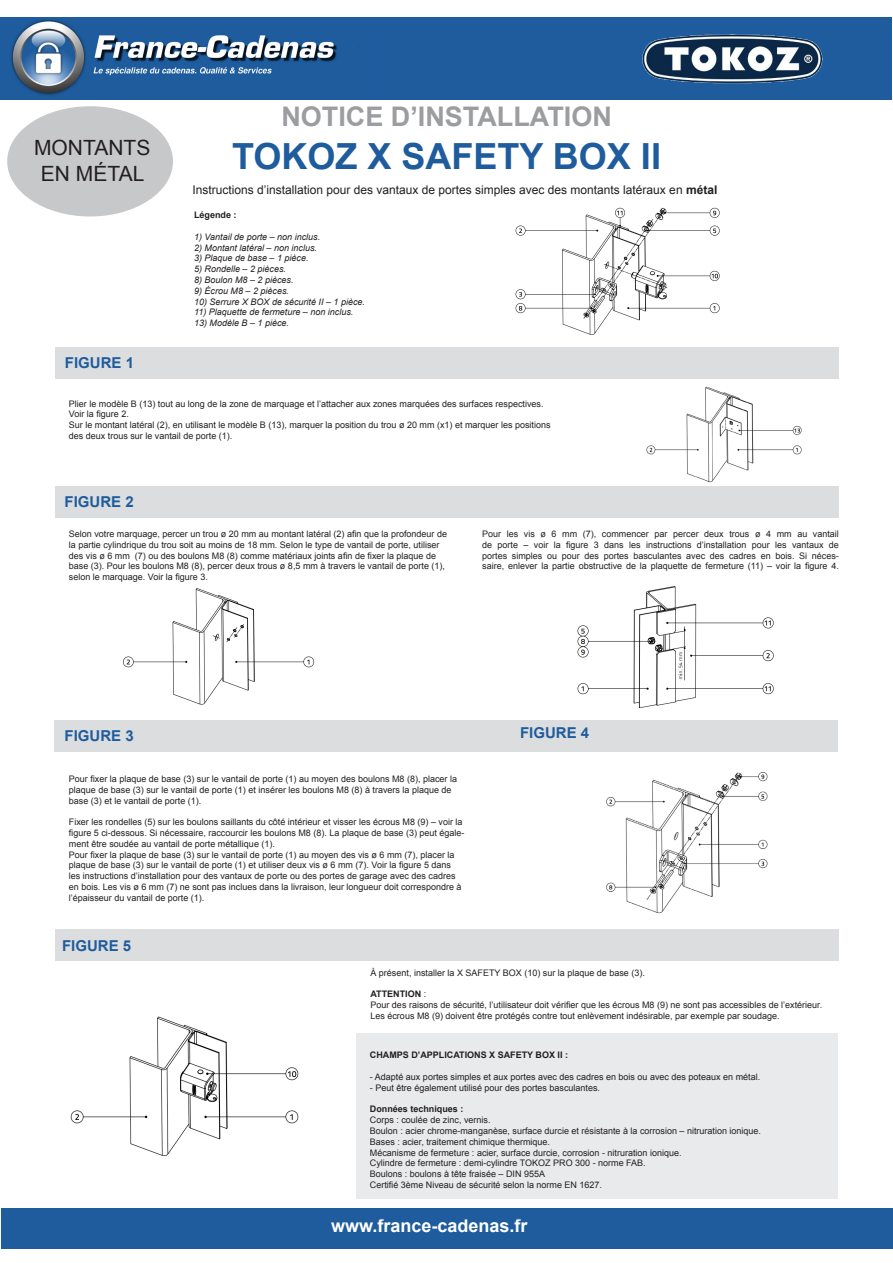
<style>
.page{position:relative;width:893px;height:1263px;background:#fff}
.page>*{position:absolute;margin:0;border:0;box-sizing:border-box;transform-origin:0 0}
.t1{font:700 36px "Arial";color:#1e5c9d}
.t2{font:700 27px "Arial";color:#9b9da0}
.t3{font:21px "Arial";color:#231f20}
.t4{font:700 18px "Arial";color:#fff}
.t5{font:700 15px "Arial";color:#1e5c9d}
.t6{font:12px "Arial";color:#231f20}
.t7{font:9px/10.8px "Arial";color:#231f20}
.t8{font:italic 9px "Arial";color:#231f20}
.t9{font:700 9px "Arial";color:#231f20}
.s1{font-weight:700}
.s2{font-weight:400}
</style>
<div class="page">
<div style="left:2px;top:1208px;width:891px;height:41px;background:#1e5c9d"></div>
<img style="left:515px;top:207px;width:205px;height:128px">
<div style="left:56px;top:347px;width:783px;height:32px;background:#dcdddf"></div>
<img style="left:646px;top:386px;width:156px;height:97px">
<img style="left:123px;top:588px;width:192px;height:117px">
<div style="left:56px;top:486px;width:783px;height:31px;background:#dcdddf"></div>
<img style="left:577px;top:586px;width:197px;height:122px">
<div style="left:54px;top:720px;width:783px;height:32px;background:#dcdddf"></div>
<img style="left:606px;top:772px;width:162px;height:142px">
<div style="left:7px;top:106px;width:166px;height:110px;background:#c7c8ca;border-radius:50%"></div>
<div style="left:356px;top:1034px;width:481px;height:165px;background:#e9eaeb"></div>
<div style="left:56px;top:929px;width:783px;height:32px;background:#dcdddf"></div>
<img style="left:70px;top:1016px;width:229px;height:141px">
<div style="left:1px;top:17px;width:891px;height:82px;background:#1e5c9d"></div>
<img style="left:0;top:20px;width:337px;height:79px">
<img style="left:642px;top:34px;width:181px;height:50px">
<p class="t3" style="left:34px;top:134px;width:118px">MONTANTS</p>
<p class="t3" style="left:41px;top:160px;width:105px">EN MÉTAL</p>
<p class="t5" style="left:65px;top:352px;width:71px">FIGURE 1</p>
<p class="t2" style="left:281px;top:98px;width:332px">NOTICE D’INSTALLATION</p>
<p class="t1" style="left:232px;top:132px;width:430px">TOKOZ X SAFETY BOX II</p>
<p class="t6" style="left:192px;top:182px;width:526px">Instructions d’installation pour des vantaux de portes simples avec des montants latéraux en <span class="s1">métal</span></p>
<p class="t9" style="left:194px;top:209px;width:44px">Légende :</p>
<p class="t8" style="left:194px;top:231px;width:128px">1) Vantail de porte – non inclus.</p>
<p class="t8" style="left:194px;top:242px;width:125px">2) Montant latéral – non inclus.</p>
<p class="t8" style="left:194px;top:252px;width:116px">3) Plaque de base – 1 pièce.</p>
<p class="t8" style="left:194px;top:263px;width:94px">5) Rondelle – 2 pièces.</p>
<p class="t8" style="left:194px;top:274px;width:101px">8) Boulon M8 – 2 pièces.</p>
<p class="t8" style="left:194px;top:285px;width:97px">9) Écrou M8 – 2 pièces.</p>
<p class="t8" style="left:194px;top:296px;width:173px">10) Serrure X BOX de sécurité II – 1 pièce.</p>
<p class="t8" style="left:194px;top:306px;width:161px">11) Plaquette de fermeture – non inclus.</p>
<p class="t8" style="left:194px;top:317px;width:97px">13) Modèle B – 1 pièce.</p>
<p class="t7" style="left:69px;top:398px;width:476px">Plier le modèle B (13) tout au long de la zone de marquage et l’attacher aux zones marquées des surfaces respectives.<br>Voir la figure 2.</p>
<p class="t7" style="left:69px;top:420px;width:483px">Sur le montant latéral (2), en utilisant le modèle B (13), marquer la position du trou ø 20 mm (x1) et marquer les positions des deux trous sur le vantail de porte (1).</p>
<p class="t5" style="left:65px;top:491px;width:71px">FIGURE 2</p>
<p class="t7" style="left:69px;top:528px;width:380px">Selon votre marquage, percer un trou ø 20 mm au montant latéral (2) afin que la profondeur de la partie cylindrique du trou soit au moins de 18 mm. Selon le type de vantail de porte, utiliser des vis ø 6 mm (7) ou des boulons M8 (8) comme matériaux joints afin de fixer la plaque de base (3). Pour les boulons M8 (8), percer deux trous ø 8,5 mm à travers le vantail de porte (1), selon le marquage. Voir la figure 3.</p>
<p class="t7" style="left:482px;top:528px;width:358px;text-align:justify">Pour les vis ø 6 mm (7), commencer par percer deux trous ø 4 mm au vantail de porte – voir la figure 3 dans les instructions d’installation pour les vantaux de portes simples ou pour des portes basculantes avec des cadres en bois. Si néces&shy;saire, enlever la partie obstructive de la plaquette de fermeture (11) – voir la figure 4.</p>
<p class="t5" style="left:65px;top:725px;width:71px">FIGURE 3</p>
<p class="t7" style="left:69px;top:773px;width:390px">Pour fixer la plaque de base (3) sur le vantail de porte (1) au moyen des boulons M8 (8), placer la plaque de base (3) sur le vantail de porte (1) et insérer les boulons M8 (8) à travers la plaque de base (3) et le vantail de porte (1).</p>
<p class="t7" style="left:69px;top:817px;width:397px">Fixer les rondelles (5) sur les boulons saillants du côté intérieur et visser les écrous M8 (9) – voir la figure 5 ci-dessous. Si nécessaire, raccourcir les boulons M8 (8). La plaque de base (3) peut égale&shy;ment être soudée au vantail de porte métallique (1).</p>
<p class="t7" style="left:69px;top:849px;width:394px">Pour fixer la plaque de base (3) sur le vantail de porte (1) au moyen des vis ø 6 mm (7), placer la plaque de base (3) sur le vantail de porte (1) et utiliser deux vis ø 6 mm (7). Voir la figure 5 dans les instructions d’installation pour des vantaux de porte ou des portes de garage avec des cadres en bois. Les vis ø 6 mm (7) ne sont pas inclues dans la livraison, leur longueur doit correspondre à l’épaisseur du vantail de porte (1).</p>
<p class="t5" style="left:62px;top:936px;width:71px">FIGURE 5</p>
<p class="t5" style="left:520px;top:723px;width:71px">FIGURE 4</p>
<p class="t7" style="left:370px;top:967px;width:276px">À présent, installer la X SAFETY BOX (10) sur la plaque de base (3).</p>
<p class="t9" style="left:370px;top:988px;width:57px">ATTENTION <span class="s2">:</span></p>
<p class="t7" style="left:370px;top:1000px;width:453px">Pour des raisons de sécurité, l’utilisateur doit vérifier que les écrous M8 (9) ne sont pas accessibles de l’extérieur.<br>Les écrous M8 (9) doivent être protégés contre tout enlèvement indésirable, par exemple par soudage.</p>
<p class="t9" style="left:370px;top:1049px;width:200px">CHAMPS D’APPLICATIONS X SAFETY BOX II :</p>
<p class="t7" style="left:370px;top:1071px;width:392px">- Adapté aux portes simples et aux portes avec des cadres en bois ou avec des poteaux en métal.</p>
<p class="t7" style="left:370px;top:1082px;width:232px">- Peut être également utilisé pour des portes basculantes.</p>
<p class="t9" style="left:370px;top:1103px;width:95px">Données techniques :</p>
<p class="t7" style="left:370px;top:1115px;width:122px">Corps : coulée de zinc, vernis.</p>
<p class="t7" style="left:370px;top:1125px;width:393px">Boulon : acier chrome-manganèse, surface durcie et résistante à la corrosion – nitruration ionique.</p>
<p class="t7" style="left:370px;top:1136px;width:182px">Bases : acier, traitement chimique thermique.</p>
<p class="t7" style="left:370px;top:1147px;width:313px">Mécanisme de fermeture : acier, surface durcie, corrosion - nitruration ionique.</p>
<p class="t7" style="left:370px;top:1158px;width:277px">Cylindre de fermeture : demi-cylindre TOKOZ PRO 300 - norme FAB.</p>
<p class="t7" style="left:370px;top:1169px;width:177px">Boulons : boulons à tête fraisée – DIN 955A</p>
<p class="t7" style="left:370px;top:1179px;width:234px">Certifié 3ème Niveau de sécurité selon la norme EN 1627.</p>
<p class="t4" style="left:331px;top:1213px;width:198px">www.france-cadenas.fr</p>
</div>
